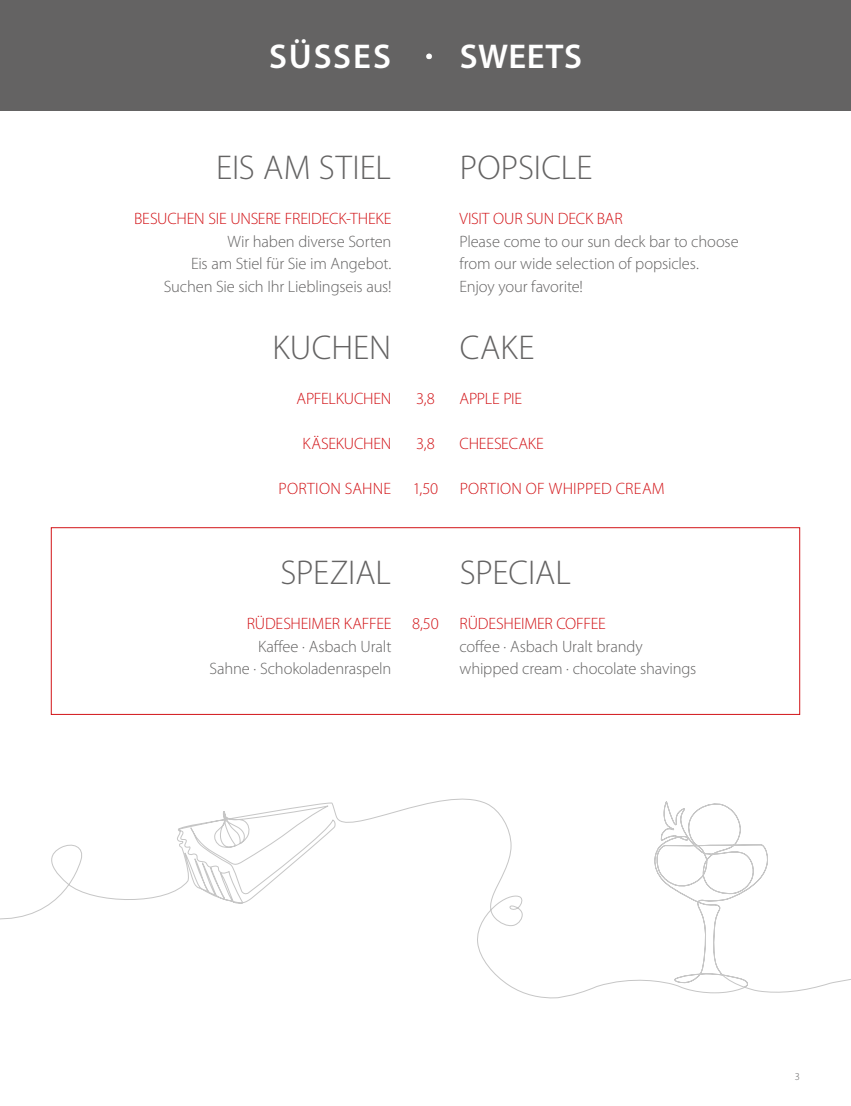
<style>
.page{position:relative;width:851px;height:1106px;background:#fff}
.page>*{position:absolute;margin:0;border:0;box-sizing:border-box;transform-origin:0 0}
.t1{font:300 34.5px "Myriad Pro";color:#646363}
.t2{font:600 34.5px "Myriad Pro";letter-spacing:.035em;color:#fff}
.t3{font:300 16.5px/22.5px "Myriad Pro";letter-spacing:-.01em;color:#646363}
.t4{font:300 16.5px "Myriad Pro";letter-spacing:-.01em;color:#d21418}
.t5{font:300 16.5px "Myriad Pro";letter-spacing:.015em;color:#d21418}
.t6{font:300 10.5px "Myriad Pro";color:#646363}
</style>
<div class="page">
<div style="left:0;top:0;width:850px;height:111px;background:#646363"></div>
<svg style="left:0;top:629px;width:850px;height:369px"></svg>
<h1 class="t2" style="left:269px;top:37px;width:123px">SÜSSES</h1>
<h1 class="t2" style="left:460px;top:37px;width:124px">SWEETS</h1>
<h1 class="t2" style="left:425px;top:37px;width:10px">·</h1>
<h1 class="t1" style="left:216px;top:148px;width:176px">EIS AM STIEL</h1>
<p class="t4" style="left:134px;top:209px;width:259px">BESUCHEN SIE UNSERE FREIDECK-THEKE</p>
<p class="t3" style="left:164px;top:230px;width:229px;text-align:right">Wir haben diverse Sorten<br>Eis am Stiel für Sie im Angebot.<br>Suchen Sie sich Ihr Lieblingseis aus!</p>
<h1 class="t1" style="left:272px;top:328px;width:120px">KUCHEN</h1>
<p class="t4" style="left:296px;top:389px;width:96px">APFELKUCHEN</p>
<p class="t4" style="left:302px;top:434px;width:90px">KÄSEKUCHEN</p>
<p class="t5" style="left:278px;top:479px;width:114px">PORTION SAHNE</p>
<p class="t4" style="left:416px;top:389px;width:20px">3,8</p>
<p class="t4" style="left:416px;top:434px;width:20px">3,8</p>
<p class="t4" style="left:412px;top:479px;width:27px">1,50</p>
<h1 class="t1" style="left:460px;top:148px;width:134px">POPSICLE</h1>
<p class="t4" style="left:459px;top:209px;width:165px">VISIT OUR SUN DECK BAR</p>
<p class="t3" style="left:459px;top:230px;width:281px">Please come to our sun deck bar to choose from our wide selection of popsicles.<br>Enjoy your favorite!</p>
<h1 class="t1" style="left:460px;top:328px;width:76px">CAKE</h1>
<p class="t4" style="left:459px;top:389px;width:64px">APPLE PIE</p>
<p class="t4" style="left:459px;top:434px;width:86px">CHEESECAKE</p>
<p class="t5" style="left:459px;top:479px;width:206px">PORTION OF WHIPPED CREAM</p>
<h1 class="t1" style="left:280px;top:553px;width:112px">SPEZIAL</h1>
<p class="t4" style="left:247px;top:614px;width:146px">RÜDESHEIMER KAFFEE</p>
<p class="t3" style="left:209px;top:635px;width:183px;text-align:right">Kaffee · Asbach Uralt<br>Sahne · Schokoladenraspeln</p>
<p class="t4" style="left:412px;top:614px;width:28px">8,50</p>
<h1 class="t1" style="left:460px;top:553px;width:112px">SPECIAL</h1>
<p class="t4" style="left:459px;top:614px;width:148px">RÜDESHEIMER COFFEE</p>
<p class="t3" style="left:459px;top:635px;width:238px">coffee · Asbach Uralt brandy whipped cream · chocolate shavings</p>
<p class="t6" style="left:794px;top:1070px;width:7px">3</p>
</div>
